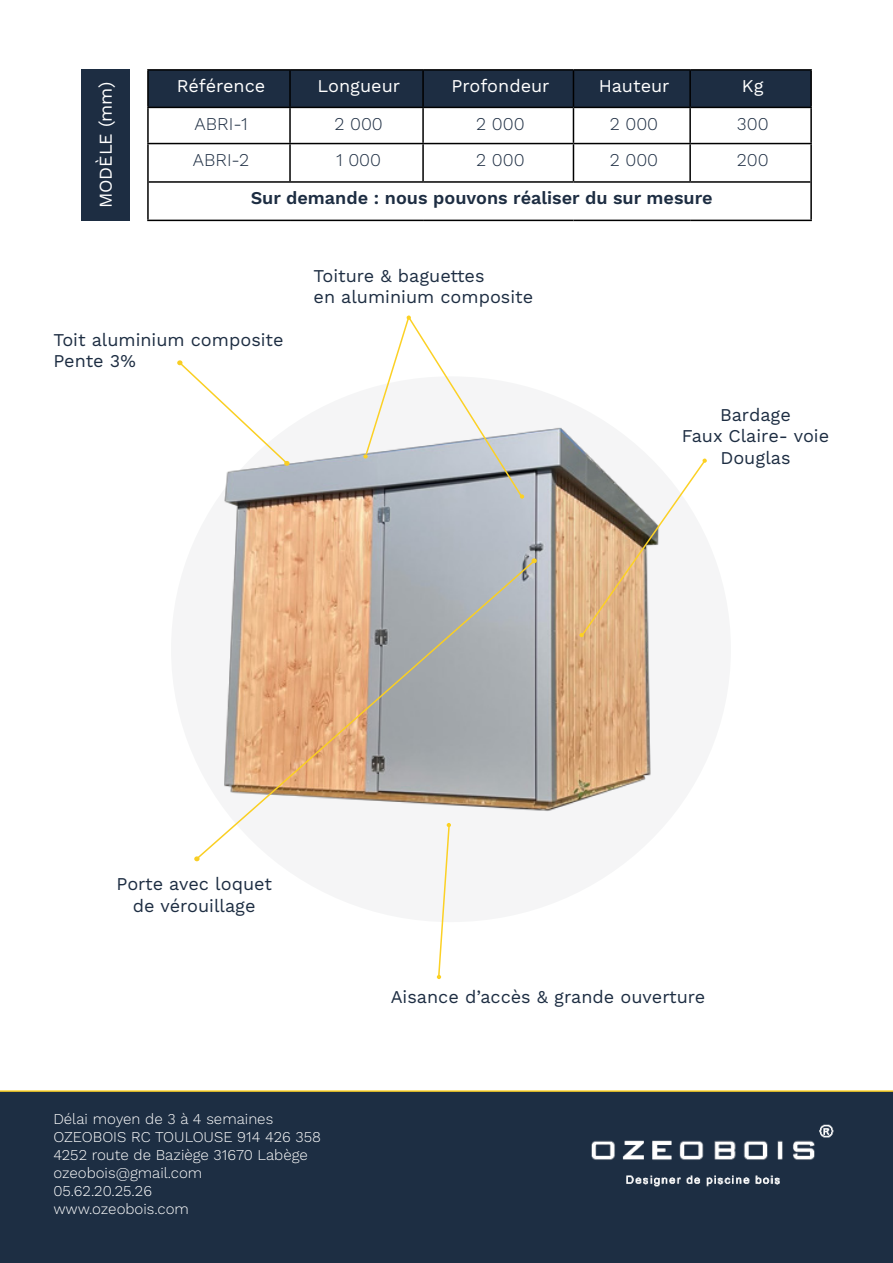
<style>
.page{position:relative;width:893px;height:1263px;background:#fff}
.page>*{position:absolute;margin:0;border:0;box-sizing:border-box;transform-origin:0 0}
.t1{font:18px "Work Sans";color:#1d2d42}
.t2{font:18px "Work Sans";color:#fff}
.t3{font:300 18px "Work Sans";color:#1d2d42}
.t4{font:600 18px "Work Sans";color:#1d2d42}
.t5{font:300 15px "Work Sans";color:#fff}
</style>
<div class="page">
<img style="left:196px;top:427px;width:455px;height:553px">
<div style="left:0;top:1092px;width:893px;height:171px;background:#1d2e43"></div>
<hr style="left:0;top:304px;width:1px;height:147px;background:#1d2d42">
<hr style="left:0;top:1090px;width:893px;height:2px;background:#fcd125">
<img style="left:591px;top:1124px;width:243px;height:63px">
<div style="left:81px;top:70px;width:48px;height:151px;background:#1d2d42"></div>
<div style="left:149px;top:71px;width:661px;height:36px;background:#1d2d42"></div>
<svg style="left:149px;top:108px;width:661px;height:112px"></svg>
<hr style="left:147px;top:69px;width:143px;height:2px;background:#000">
<hr style="left:147px;top:71px;width:2px;height:36px;background:#000">
<hr style="left:290px;top:69px;width:133px;height:2px;background:#000">
<hr style="left:289px;top:71px;width:2px;height:36px;background:#000">
<hr style="left:423px;top:69px;width:150px;height:2px;background:#000">
<hr style="left:422px;top:71px;width:2px;height:36px;background:#000">
<hr style="left:573px;top:69px;width:117px;height:2px;background:#000">
<hr style="left:573px;top:71px;width:1px;height:36px;background:#000">
<hr style="left:690px;top:69px;width:122px;height:2px;background:#000">
<hr style="left:689px;top:71px;width:2px;height:36px;background:#000">
<hr style="left:810px;top:71px;width:2px;height:36px;background:#000">
<hr style="left:147px;top:107px;width:143px;height:1px;background:#000">
<hr style="left:147px;top:108px;width:2px;height:35px;background:#000">
<hr style="left:290px;top:107px;width:133px;height:1px;background:#000">
<hr style="left:289px;top:108px;width:2px;height:35px;background:#000">
<hr style="left:423px;top:107px;width:150px;height:1px;background:#000">
<hr style="left:422px;top:108px;width:2px;height:35px;background:#000">
<hr style="left:573px;top:107px;width:117px;height:1px;background:#000">
<hr style="left:573px;top:108px;width:1px;height:35px;background:#000">
<hr style="left:690px;top:107px;width:122px;height:1px;background:#000">
<hr style="left:689px;top:108px;width:2px;height:35px;background:#000">
<hr style="left:810px;top:108px;width:2px;height:35px;background:#000">
<hr style="left:147px;top:143px;width:143px;height:1px;background:#000">
<hr style="left:147px;top:144px;width:2px;height:38px;background:#000">
<hr style="left:290px;top:143px;width:133px;height:1px;background:#000">
<hr style="left:289px;top:144px;width:2px;height:37px;background:#000">
<hr style="left:423px;top:143px;width:150px;height:1px;background:#000">
<hr style="left:422px;top:144px;width:2px;height:37px;background:#000">
<hr style="left:573px;top:143px;width:117px;height:1px;background:#000">
<hr style="left:573px;top:144px;width:1px;height:37px;background:#000">
<hr style="left:690px;top:143px;width:122px;height:1px;background:#000">
<hr style="left:689px;top:144px;width:2px;height:37px;background:#000">
<hr style="left:810px;top:144px;width:2px;height:38px;background:#000">
<hr style="left:147px;top:182px;width:2px;height:38px;background:#000">
<hr style="left:810px;top:182px;width:2px;height:38px;background:#000">
<hr style="left:149px;top:181px;width:141px;height:2px;background:#000">
<hr style="left:290px;top:181px;width:133px;height:2px;background:#000">
<hr style="left:423px;top:181px;width:150px;height:2px;background:#000">
<hr style="left:573px;top:181px;width:117px;height:2px;background:#000">
<hr style="left:690px;top:181px;width:120px;height:2px;background:#000">
<hr style="left:147px;top:220px;width:143px;height:1px;background:#000">
<hr style="left:290px;top:220px;width:133px;height:1px;background:#000">
<hr style="left:423px;top:220px;width:150px;height:1px;background:#000">
<hr style="left:573px;top:220px;width:117px;height:1px;background:#000">
<hr style="left:690px;top:220px;width:122px;height:1px;background:#000">
<svg style="left:196px;top:559px;width:340px;height:301px"></svg>
<svg style="left:194px;top:856px;width:6px;height:5px"></svg>
<svg style="left:531px;top:558px;width:6px;height:5px"></svg>
<svg style="left:177px;top:360px;width:113px;height:106px"></svg>
<svg style="left:579px;top:458px;width:128px;height:179px"></svg>
<svg style="left:437px;top:823px;width:14px;height:156px"></svg>
<svg style="left:363px;top:315px;width:161px;height:184px"></svg>
<p class="t2" style="left:95px;top:208px;width:128px;rotate:-90deg">MODÈLE (mm)</p>
<p class="t2" style="left:177px;top:75px;width:90px">Référence</p>
<p class="t2" style="left:318px;top:75px;width:84px">Longueur</p>
<p class="t2" style="left:452px;top:75px;width:100px">Profondeur</p>
<p class="t2" style="left:599px;top:75px;width:72px">Hauteur</p>
<p class="t2" style="left:742px;top:75px;width:23px">Kg</p>
<p class="t3" style="left:195px;top:113px;width:54px">ABRI-1</p>
<p class="t3" style="left:334px;top:113px;width:50px">2 000</p>
<p class="t3" style="left:476px;top:113px;width:50px">2 000</p>
<p class="t3" style="left:610px;top:113px;width:50px">2 000</p>
<p class="t3" style="left:737px;top:113px;width:33px">300</p>
<p class="t3" style="left:193px;top:149px;width:58px">ABRI-2</p>
<p class="t3" style="left:336px;top:149px;width:46px">1 000</p>
<p class="t3" style="left:476px;top:149px;width:50px">2 000</p>
<p class="t3" style="left:610px;top:149px;width:50px">2 000</p>
<p class="t3" style="left:737px;top:149px;width:33px">200</p>
<p class="t4" style="left:251px;top:187px;width:463px">Sur demande : nous pouvons réaliser du sur mesure</p>
<p class="t1" style="left:53px;top:329px;width:232px">Toit aluminium composite</p>
<p class="t1" style="left:53px;top:350px;width:84px">Pente 3%</p>
<p class="t1" style="left:314px;top:265px;width:172px">Toiture &amp; baguettes</p>
<p class="t1" style="left:314px;top:287px;width:221px">en aluminium composite</p>
<p class="t1" style="left:720px;top:404px;width:72px">Bardage</p>
<p class="t1" style="left:682px;top:426px;width:149px">Faux Claire- voie</p>
<p class="t1" style="left:720px;top:447px;width:72px">Douglas</p>
<p class="t1" style="left:117px;top:873px;width:157px">Porte avec loquet</p>
<p class="t1" style="left:133px;top:895px;width:124px">de vérouillage</p>
<p class="t1" style="left:391px;top:986px;width:316px">Aisance d’accès &amp; grande ouverture</p>
<p class="t5" style="left:53px;top:1110px;width:221px">Délai moyen de 3 à 4 semaines</p>
<p class="t5" style="left:53px;top:1128px;width:269px">OZEOBOIS RC TOULOUSE 914 426 358</p>
<p class="t5" style="left:53px;top:1146px;width:256px">4252 route de Baziège 31670 Labège</p>
<p class="t5" style="left:53px;top:1164px;width:151px">ozeobois@gmail.com</p>
<p class="t5" style="left:53px;top:1182px;width:100px">05.62.20.25.26</p>
<p class="t5" style="left:53px;top:1200px;width:137px">www.ozeobois.com</p>
</div>
